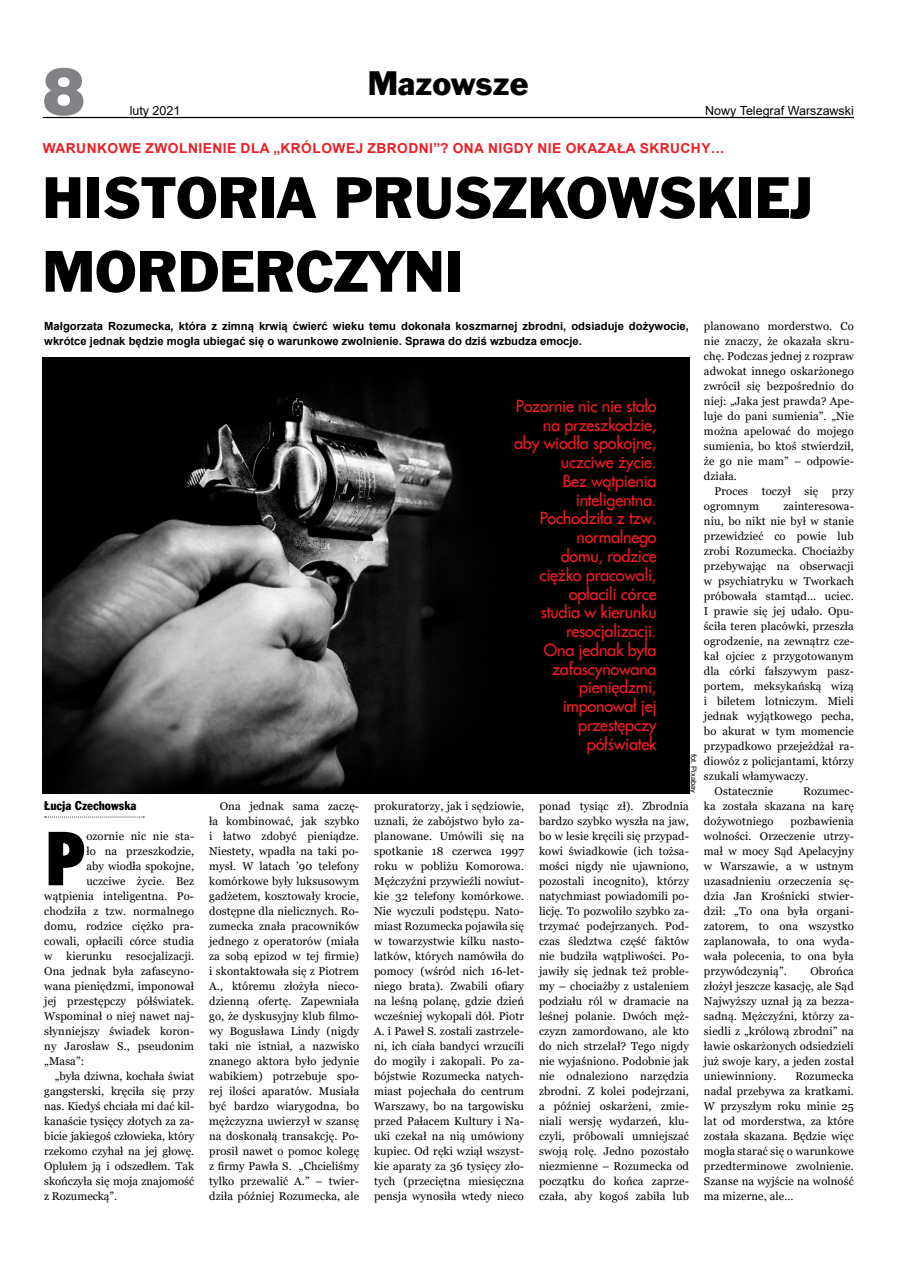
<style>
.page{position:relative;width:900px;height:1276px;background:#fff}
.page>*{position:absolute;margin:0;border:0;box-sizing:border-box;transform-origin:0 0}
.t1{font:800 70.88px "Fujiyama";color:#000}
.t2{font:65px "Swis 721 Blk EU";color:#808285}
.t3{font:53.5px/73.8px "Frank Goth EU";color:#000}
.t4{font:31px "Frank Goth EU";color:#000}
.t5{font:16.25px/18.8px "Fujiyama 2";letter-spacing:-.015em;color:#ed1d24;text-align:right}
.t6{font:700 13.75px "Arial";letter-spacing:.035em;color:#ed1d24}
.t7{font:12.5px "Arial";color:#000}
.t8{font:12.5px "Frank Goth Cn EU";color:#000}
.t9{font:11.25px/15px "Georgia";letter-spacing:.01em;color:#000;text-align:justify}
.t10{font:700 11.25px/15px "Arial";color:#000}
.t11{font:7.5px "Arial";color:#000}
</style>
<div class="page">
<hr style="left:43px;top:117px;width:811px;height:1px;background:#000">
<svg style="left:45px;top:816px;width:99px;height:1px"></svg>
<img style="left:43px;top:358px;width:646px;height:435px">
<h2 class="t2" style="left:43px;top:50px;width:44px">8</h2>
<h3 class="t4" style="left:368px;top:64px;width:162px">MAZOWSZE</h3>
<p class="t7" style="left:130px;top:102px;width:52px">luty 2021</p>
<p class="t7" style="left:705px;top:102px;width:150px">Nowy Telegraf Warszawski</p>
<p class="t6" style="left:43px;top:138px;width:209px">Warunkowe zwolnienie dla</p>
<p class="t6" style="left:273px;top:138px;width:453px">„królowej zbrodni”? Ona nigdy nie okazała skruchy…</p>
<h3 class="t3" style="left:43px;top:166px;width:766px">HISTORIA PRUSZKOWSKIEJ<br>MORDERCZYNI</h3>
<p class="t9" style="left:704px;top:318px;width:151px">planowano morderstwo. Co nie znaczy, że okazała skru&shy;chę. Podczas jednej z rozpraw adwokat innego oskarżonego zwrócił się bezpośrednio do niej: „Jaka jest prawda? Ape&shy;luje do pani sumienia”. „Nie można apelować do mojego sumienia, bo ktoś stwierdził, że go nie mam” – odpowie&shy;działa.</p>
<p class="t9" style="left:704px;top:483px;width:151px;text-indent:11px">Proces toczył się przy ogromnym</p>
<p class="t10" style="left:44px;top:319px;width:646px">Małgorzata Rozumecka, która z zimną krwią ćwierć wieku temu dokonała koszmarnej zbrodni, odsiaduje dożywocie, wkrótce jednak będzie mogła ubiegać się o warunkowe zwolnienie. Sprawa do dziś wzbudza emocje.</p>
<p class="t5" style="left:514px;top:395px;width:144px">Pozornie nic nie stało na przeszkodzie, aby wiodła spokojne, uczciwe życie.<br>Bez wątpienia inteligentna.<br>Pochodziła z tzw. normalnego<br>domu, rodzice<br>ciężko pracowali, opłacili córce<br>studia w kierunku resocjalizacji.<br>Ona jednak była zafascynowana pieniędzmi, imponował jej przestępczy półświatek</p>
<p class="t9" style="left:783px;top:498px;width:72px">zainteresowa-</p>
<p class="t9" style="left:704px;top:513px;width:151px">niu, bo nikt nie był w stanie</p>
<p class="t9" style="left:704px;top:528px;width:151px">przewidzieć co powie lub</p>
<p class="t9" style="left:704px;top:543px;width:151px">zrobi Rozumecka. Chociażby</p>
<p class="t9" style="left:704px;top:558px;width:151px">przebywając na obserwacji</p>
<p class="t9" style="left:704px;top:573px;width:151px">w psychiatryku w Tworkach</p>
<p class="t9" style="left:704px;top:588px;width:151px">próbowała stamtąd… uciec.</p>
<p class="t9" style="left:704px;top:603px;width:151px">I prawie się jej udało. Opu-</p>
<p class="t9" style="left:704px;top:618px;width:151px">ściła teren placówki, przeszła</p>
<p class="t9" style="left:704px;top:633px;width:151px">ogrodzenie, na zewnątrz cze-</p>
<p class="t9" style="left:704px;top:648px;width:151px">kał ojciec z przygotowanym</p>
<p class="t9" style="left:704px;top:663px;width:151px">dla córki fałszywym pasz-</p>
<p class="t9" style="left:704px;top:678px;width:151px">portem, meksykańską wizą</p>
<p class="t9" style="left:704px;top:693px;width:151px">i biletem lotniczym. Mieli</p>
<p class="t9" style="left:704px;top:708px;width:151px">jednak wyjątkowego pecha,</p>
<p class="t9" style="left:704px;top:723px;width:151px">bo akurat w tym momencie</p>
<p class="t9" style="left:704px;top:738px;width:151px">przypadkowo przejeżdżał ra-</p>
<p class="t9" style="left:704px;top:753px;width:151px">diowóz z policjantami, którzy</p>
<p class="t9" style="left:704px;top:768px;width:106px">szukali włamywaczy.</p>
<p class="t9" style="left:715px;top:783px;width:60px">Ostatecznie</p>
<p class="t11" style="left:699px;top:754px;width:41px;rotate:90deg">fot. Pixabay</p>
<p class="t9" style="left:704px;top:783px;width:151px;text-indent:99px">Rozumec&shy;ka została skazana na karę dożywotniego</p>
<p class="t8" style="left:44px;top:797px;width:94px">Łucja Czechowska</p>
<h1 class="t1" style="left:44px;top:811px;width:43px">P</h1>
<p class="t9" style="left:86px;top:829px;width:109px">ozornie nic nie sta-</p>
<p class="t9" style="left:209px;top:799px;width:151px;text-indent:11px">Ona jednak sama zaczę&shy;ła kombinować, jak szybko i łatwo zdobyć pieniądze.<br>Niestety, wpadła na taki po&shy;mysł. W latach ’90 telefony komórkowe były luksusowym gadżetem, kosztowały krocie, dostępne dla nielicznych. Ro&shy;zumecka znała pracowników jednego z operatorów (miała za sobą epizod w tej firmie) i skontaktowała się z Piotrem A., któremu złożyła nieco&shy;dzienną ofertę. Zapewniała go, że dyskusyjny klub filmo&shy;wy Bogusława Lindy (nigdy taki nie istniał, a nazwisko znanego aktora było jedynie wabikiem) potrzebuje spo&shy;rej ilości aparatów. Musiała być bardzo wiarygodna, bo mężczyzna uwierzył w szansę na doskonałą transakcję. Po&shy;prosił nawet o pomoc kolegę z firmy Pawła S. „Chcieliśmy tylko przewalić A.” – twier&shy;dziła później Rozumecka, ale</p>
<p class="t9" style="left:374px;top:799px;width:151px">prokuratorzy, jak i sędziowie, uznali, że zabójstwo było za&shy;planowane. Umówili się na spotkanie 18 czerwca 1997 roku w pobliżu Komorowa.<br>Mężczyźni przywieźli nowiut&shy;kie 32 telefony komórkowe.<br>Nie wyczuli podstępu. Nato&shy;miast Rozumecka pojawiła się w towarzystwie kilku nasto&shy;latków, których namówiła do pomocy (wśród nich 16-let&shy;niego brata). Zwabili ofiary na leśną polanę, gdzie dzień wcześniej wykopali dół. Piotr A. i Paweł S. zostali zastrzele&shy;ni, ich ciała bandyci wrzucili do mogiły i zakopali. Po za&shy;bójstwie Rozumecka natych&shy;miast pojechała do centrum Warszawy, bo na targowisku przed Pałacem Kultury i Na&shy;uki czekał na nią umówiony kupiec. Od ręki wziął wszyst&shy;kie aparaty za 36 tysięcy zło&shy;tych (przeciętna miesięczna pensja wynosiła wtedy nieco</p>
<p class="t9" style="left:539px;top:799px;width:151px">ponad tysiąc zł). Zbrodnia bardzo szybko wyszła na jaw, bo w lesie kręcili się przypad&shy;kowi świadkowie (ich tożsa&shy;mości nigdy nie ujawniono, pozostali incognito), którzy natychmiast powiadomili po&shy;licję. To pozwoliło szybko za&shy;trzymać podejrzanych. Pod&shy;czas śledztwa część faktów nie budziła wątpliwości. Po&shy;jawiły się jednak też proble&shy;my – chociażby z ustaleniem podziału ról w dramacie na leśnej polanie. Dwóch męż&shy;czyzn zamordowano, ale kto do nich strzelał? Tego nigdy nie wyjaśniono. Podobnie jak nie odnaleziono narzędzia zbrodni. Z kolei podejrzani, a później oskarżeni, zmie&shy;niali wersję wydarzeń, klu&shy;czyli, próbowali umniejszać swoją rolę. Jedno pozostało niezmienne – Rozumecka od początku do końca zaprze&shy;czała, aby kogoś zabiła lub</p>
<p class="t9" style="left:704px;top:813px;width:151px;text-indent:87px">pozbawienia wolności. Orzeczenie utrzy&shy;mał w mocy Sąd Apelacyjny w Warszawie, a w ustnym uzasadnieniu orzeczenia sę&shy;dzia Jan Krośnicki stwier&shy;dził: „To ona była organi&shy;zatorem, to ona wszystko zaplanowała, to ona wyda&shy;wała polecenia, to ona była przywódczynią”.</p>
<p class="t9" style="left:86px;top:844px;width:109px">ło na przeszkodzie,</p>
<p class="t9" style="left:86px;top:859px;width:109px">aby wiodła spokojne,</p>
<p class="t9" style="left:86px;top:874px;width:109px">uczciwe życie. Bez</p>
<p class="t9" style="left:44px;top:889px;width:151px">wątpienia inteligentna. Po-</p>
<p class="t9" style="left:44px;top:904px;width:151px">chodziła z tzw. normalnego</p>
<p class="t9" style="left:44px;top:919px;width:151px">domu, rodzice ciężko pra-</p>
<p class="t9" style="left:44px;top:934px;width:151px">cowali, opłacili córce studia</p>
<p class="t9" style="left:44px;top:949px;width:151px">w kierunku resocjalizacji.</p>
<p class="t9" style="left:44px;top:964px;width:151px">Ona jednak była zafascyno-</p>
<p class="t9" style="left:44px;top:979px;width:151px">wana pieniędzmi, imponował</p>
<p class="t9" style="left:44px;top:994px;width:151px">jej przestępczy półświatek.</p>
<p class="t9" style="left:44px;top:1009px;width:151px">Wspominał o niej nawet naj-</p>
<p class="t9" style="left:44px;top:1024px;width:151px">słynniejszy świadek koron-</p>
<p class="t9" style="left:44px;top:1039px;width:151px">ny Jarosław S., pseudonim</p>
<p class="t9" style="left:44px;top:1054px;width:42px">„Masa”:</p>
<p class="t9" style="left:55px;top:1069px;width:141px">„była dziwna, kochała świat</p>
<p class="t9" style="left:44px;top:1084px;width:151px">gangsterski, kręciła się przy</p>
<p class="t9" style="left:44px;top:1099px;width:151px">nas. Kiedyś chciała mi dać kil-</p>
<p class="t9" style="left:44px;top:1114px;width:151px">kanaście tysięcy złotych za za-</p>
<p class="t9" style="left:44px;top:1129px;width:151px">bicie jakiegoś człowieka, który</p>
<p class="t9" style="left:44px;top:1144px;width:151px">rzekomo czyhał na jej głowę.</p>
<p class="t9" style="left:44px;top:1159px;width:151px">Oplułem ją i odszedłem. Tak</p>
<p class="t9" style="left:44px;top:1174px;width:151px">skończyła się moja znajomość</p>
<p class="t9" style="left:44px;top:1189px;width:74px">z Rozumecką”.</p>
<p class="t9" style="left:704px;top:963px;width:151px;text-indent:106px">Obrońca złożył jeszcze kasację, ale Sąd Najwyższy uznał ją za bezza&shy;sadną. Mężczyźni, którzy za&shy;siedli z „królową zbrodni” na ławie oskarżonych odsiedzieli już swoje kary, a jeden został uniewinniony.</p>
<p class="t9" style="left:704px;top:1068px;width:151px;text-indent:91px">Rozumecka nadal przebywa za kratkami.<br>W przyszłym roku minie 25 lat od morderstwa, za które została skazana. Będzie więc mogła starać się o warunkowe przedterminowe zwolnienie.<br>Szanse na wyjście na wolność ma mizerne, ale…</p>
</div>
